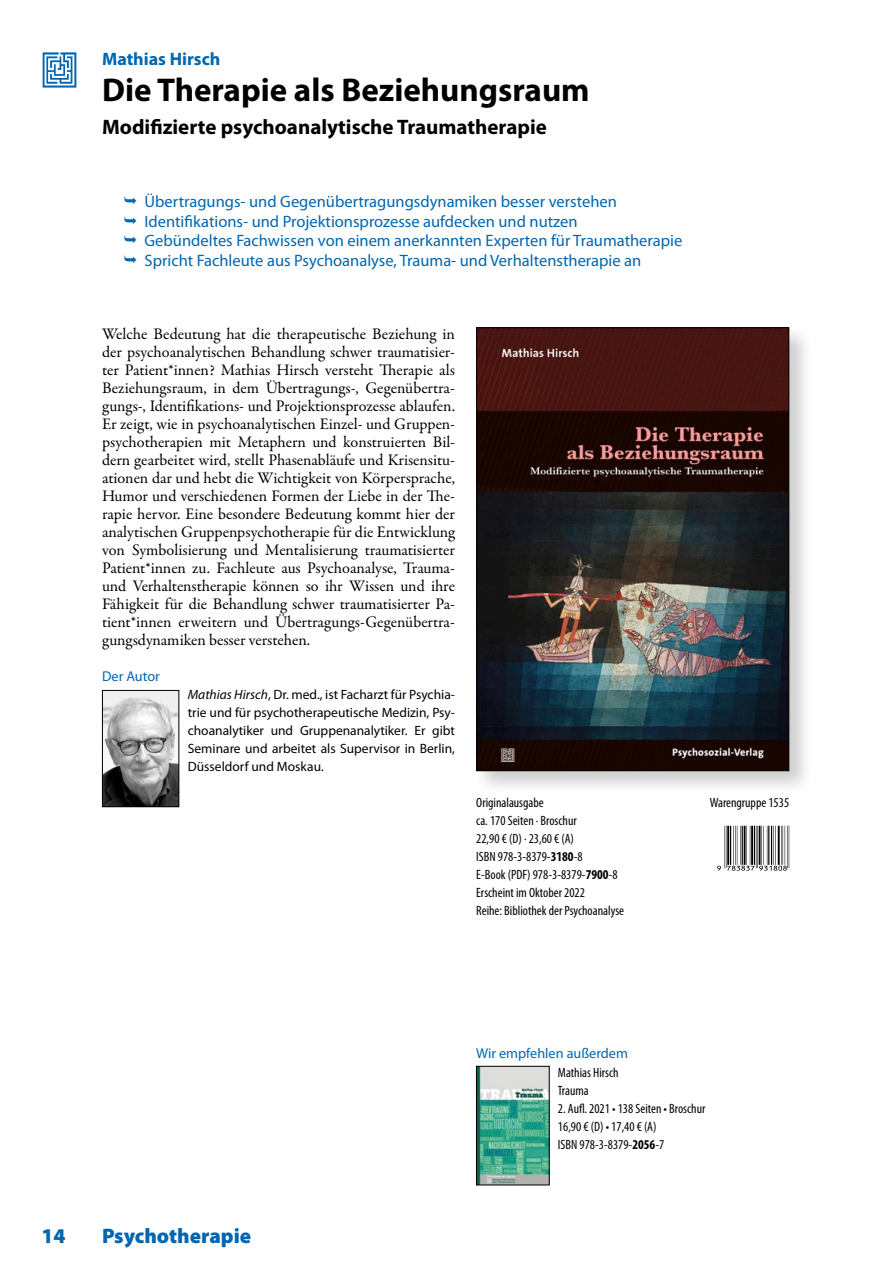
<style>
.page{position:relative;width:893px;height:1263px;background:#fff}
.page>*{position:absolute;margin:0;border:0;box-sizing:border-box;transform-origin:0 0}
.t1{font:45.15px "Ean Bwr P72 Tt";color:#000;scale:1.16 1}
.t2{font:700 33px "Myriad Pro";color:#000}
.t3{font:700 21px "Myriad Pro";color:#000}
.t4{font:900 21px "Myriad Pro";color:#0066b1}
.t5{font:700 18px "Myriad Pro";color:#0066b1}
.t6{font:16.5px/19.5px "Myriad Pro";color:#0066b1}
.t7{font:16.2px/18px "Garamond Premr Pro";letter-spacing:-.005em;color:#000;text-align:justify}
.t8{font:14.25px "Myriad Pro";color:#0066b1}
.t9{font:condensed 13.5px/18px "Myriad Pro";color:#000}
.t10{font:13.5px/18px "Myriad Pro";color:#000;text-align:justify}
.s1{font-style:italic}
.s2{font-weight:700}
</style>
<div class="page">
<svg style="left:43px;top:52px;width:33px;height:36px"></svg>
<img style="left:104px;top:692px;width:73px;height:113px">
<div style="left:102px;top:690px;width:77px;height:117px;border:1px solid #000"></div>
<div style="left:473px;top:324px;width:341px;height:472px;background:#000;opacity:.2"></div>
<img style="left:478px;top:329px;width:309px;height:440px">
<div style="left:476px;top:327px;width:313px;height:444px;border:1px solid #000"></div>
<img style="left:478px;top:1068px;width:69px;height:115px">
<div style="left:476px;top:1066px;width:73px;height:119px;border:1px solid #000"></div>
<p class="t5" style="left:102px;top:47px;width:120px">Mathias Hirsch</p>
<h2 class="t2" style="left:102px;top:68px;width:489px">Die Therapie als Beziehungsraum</h2>
<p class="t3" style="left:102px;top:114px;width:446px">Modifizierte psychoanalytische Traumatherapie</p>
<p class="t6" style="left:145px;top:192px;width:539px">Übertragungs- und Gegenübertragungsdynamiken besser verstehen Identifikations- und Projektionsprozesse aufdecken und nutzen<br>Gebündeltes Fachwissen von einem anerkannten Experten für Traumatherapie Spricht Fachleute aus Psychoanalyse, Trauma- und Verhaltenstherapie an</p>
<p class="t7" style="left:102px;top:325px;width:354px">Welche Bedeutung hat die therapeutische Beziehung in der psychoanalytischen Behandlung schwer traumatisier&shy;ter Patient*innen? Mathias Hirsch versteht Therapie als Beziehungsraum, in dem Übertragungs-, Gegenübertra&shy;gungs-, Identifikations- und Projektionsprozesse ablaufen.<br>Er zeigt, wie in psychoanalytischen Einzel- und Gruppen&shy;psychotherapien mit Metaphern und konstruierten Bil&shy;dern gearbeitet wird, stellt Phasenabläufe und Krisensitu&shy;ationen dar und hebt die Wichtigkeit von Körpersprache, Humor und verschiedenen Formen der Liebe in der The&shy;rapie hervor. Eine besondere Bedeutung kommt hier der analytischen Gruppenpsychotherapie für die Entwicklung von Symbolisierung und Mentalisierung traumatisierter Patient*innen zu. Fachleute aus Psychoanalyse, Trauma&shy;und Verhaltenstherapie können so ihr Wissen und ihre Fähigkeit für die Behandlung schwer traumatisierter Pa&shy;tient*innen erweitern und Übertragungs-Gegenübertra&shy;gungsdynamiken besser verstehen.</p>
<p class="t8" style="left:102px;top:667px;width:59px">Der Autor</p>
<p class="t10" style="left:188px;top:685px;width:269px"><span class="s1">Mathias Hirsch</span>, Dr. med., ist Facharzt für Psychia&shy;trie und für psychotherapeutische Medizin, Psy&shy;choanalytiker und Gruppenanalytiker. Er gibt Seminare und arbeitet als Supervisor in Berlin, Düsseldorf und Moskau.</p>
<p class="t9" style="left:476px;top:793px;width:149px">Originalausgabe<br>ca. 170 Seiten · Broschur<br>22,90 € (D) · 23,60 € (A)<br>ISBN 978-3-8379-<span class="s2">3180</span>-8<br>E-Book (PDF) 978-3-8379-<span class="s2">7900</span>-8<br>Erscheint im Oktober 2022<br>Reihe: Bibliothek der Psychoanalyse</p>
<p class="t9" style="left:710px;top:793px;width:81px">Warengruppe 1535</p>
<h1 class="t1" style="left:709px;top:826px;width:70px">,!7ID8D7-jdbiai!</h1>
<p class="t4" style="left:41px;top:1221px;width:26px">14</p>
<p class="t4" style="left:102px;top:1221px;width:151px">Psychotherapie</p>
<p class="t8" style="left:476px;top:1044px;width:153px">Wir empfehlen außerdem</p>
<p class="t9" style="left:558px;top:1063px;width:62px">Mathias Hirsch<br>Trauma</p>
<p class="t9" style="left:558px;top:1099px;width:149px">2. Aufl. 2021 • 138 Seiten • Broschur<br>16,90 € (D) • 17,40 € (A)<br>ISBN 978-3-8379-<span class="s2">2056</span>-7</p>
</div>
